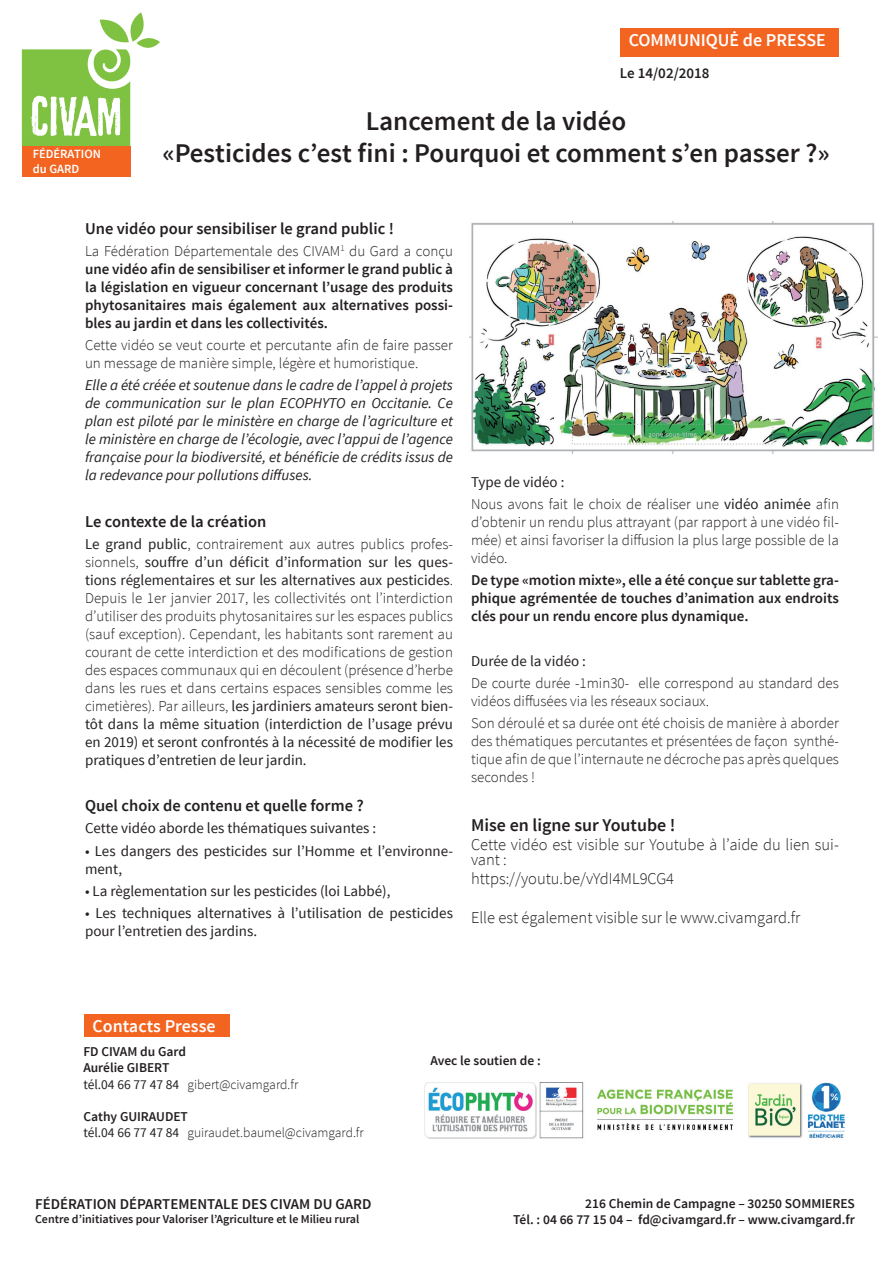
<style>
.page{position:relative;width:893px;height:1263px;background:#fff}
.page>*{position:absolute;margin:0;border:0;box-sizing:border-box;transform-origin:0 0}
.t1{font:600 27px/32.4px "Source Sans Pro";color:#231f20;text-align:center}
.t2{font:600 18px "Source Sans Pro";color:#fff}
.t3{font:600 18px "Source Sans Pro";color:#231f20}
.t4{font:300 16.5px/15px "Source Sans Pro";color:#231f20}
.t5{font:600 16.5px "Source Sans Pro";color:#231f20}
.t6{font:300 15px/18px "Source Sans Pro";color:#231f20}
.t7{font:600 15px/18px "Source Sans Pro";color:#231f20;text-align:justify}
.t8{font:italic 15px/18px "Source Sans Pro";color:#231f20;text-align:justify}
.t9{font:15px/18px "Source Sans Pro";color:#231f20}
.t10{font:600 13.5px/16.2px "Source Sans Pro";color:#231f20;text-align:right}
.t11{font:300 13.5px/16.2px "Source Sans Pro";color:#231f20}
.t12{font:600 12.6px/15px "Source Sans Pro";color:#fff}
.t13{font:600 12px "Source Sans Pro";color:#231f20}
.s1{font-weight:300}
.s2{font-weight:400}
.s3{font-weight:600}
</style>
<div class="page">
<div style="left:620px;top:28px;width:219px;height:29px;background:#f36421"></div>
<div style="left:84px;top:1014px;width:146px;height:23px;background:#f36421"></div>
<div style="left:22px;top:146px;width:108px;height:30px;background:#f36421"></div>
<svg style="left:22px;top:12px;width:138px;height:134px"></svg>
<img style="left:424px;top:1082px;width:421px;height:57px">
<img style="left:469px;top:221px;width:408px;height:233px">
<p class="t12" style="left:33px;top:146px;width:70px">FÉDÉRATION du GARD</p>
<p class="t2" style="left:629px;top:29px;width:198px">COMMUNIQUĖ de PRESSE</p>
<p class="t7" style="left:620px;top:64px;width:91px">Le 14/02/2018</p>
<h1 class="t1" style="left:162px;top:105px;width:669px">Lancement de la vidéo<br>«Pesticides c’est fini : Pourquoi et comment s’en passer ?»</h1>
<p class="t5" style="left:85px;top:218px;width:310px">Une vidéo pour sensibiliser le grand public !</p>
<p class="t7" style="left:85px;top:242px;width:369px"><span class="s1">La Fédération Départementale des CIVAM</span><sup>1</sup> <span class="s1">du Gard a conçu </span>une vidéo afin de sensibiliser et informer le grand public à la législation en vigueur concernant l’usage des produits phytosanitaires mais également aux alternatives possi&shy;bles au jardin et dans les collectivités.</p>
<p class="t6" style="left:85px;top:336px;width:369px">Cette vidéo se veut courte et percutante afin de faire passer un message de manière simple, légère et humoristique.</p>
<p class="t8" style="left:85px;top:376px;width:369px">Elle a été créée et soutenue dans le cadre de l’appel à projets de communication sur le plan ECOPHYTO en Occitanie. Ce plan est piloté par le ministère en charge de l’agriculture et le ministère en charge de l’écologie, avec l’appui de l’agence française pour la biodiversité, et bénéficie de crédits issus de la redevance pour pollutions diffuses.</p>
<p class="t5" style="left:85px;top:511px;width:183px">Le contexte de la création</p>
<p class="t6" style="left:85px;top:535px;width:369px;text-align:justify"><span class="s2">Le grand public</span>, contrairement aux autres publics profes&shy;sionnels, <span class="s2">souffre d’un déficit d’information sur les ques&shy;tions réglementaires et sur les alternatives aux pesticides</span>.<br>Depuis le 1er janvier 2017, les collectivités ont l’interdiction d’utiliser des produits phytosanitaires sur les espaces publics (sauf exception). Cependant, les habitants sont rarement au courant de cette interdiction et des modifications de gestion des espaces communaux qui en découlent (présence d’herbe dans les rues et dans certains espaces sensibles comme les cimetières). Par ailleurs, <span class="s2">les jardiniers amateurs seront bien&shy;tôt dans la même situation (interdiction de l’usage prévu en 2019) et seront confrontés à la nécessité de modifier les pratiques d’entretien de leur jardin.</span></p>
<p class="t5" style="left:85px;top:795px;width:280px">Quel choix de contenu et quelle forme ?</p>
<p class="t9" style="left:85px;top:820px;width:293px">Cette vidéo aborde les thématiques suivantes :</p>
<p class="t9" style="left:85px;top:842px;width:369px">• Les dangers des pesticides sur l’Homme et l’environne&shy;ment,</p>
<p class="t9" style="left:85px;top:882px;width:307px">• La règlementation sur les pesticides (loi Labbé),</p>
<p class="t9" style="left:85px;top:904px;width:369px">• Les techniques alternatives à l’utilisation de pesticides pour l’entretien des jardins.</p>
<p class="t6" style="left:471px;top:471px;width:369px;line-height:22.2px"><span class="s2">Type de vidéo :<br></span>Nous avons fait le choix de réaliser une <span class="s2">vidéo animée</span> afin</p>
<p class="t6" style="left:471px;top:513px;width:369px;text-align:justify">d’obtenir un rendu plus attrayant (par rapport à une vidéo fil&shy;mée) et ainsi favoriser la diffusion la plus large possible de la vidéo.</p>
<p class="t7" style="left:471px;top:572px;width:369px">De type «motion mixte», elle a été conçue sur tablette gra&shy;phique agrémentée de touches d’animation aux endroits clés pour un rendu encore plus dynamique.</p>
<p class="t9" style="left:471px;top:652px;width:116px">Durée de la vidéo :</p>
<p class="t6" style="left:471px;top:674px;width:369px">De courte durée -1min30- elle correspond au standard des vidéos diffusées via les réseaux sociaux.</p>
<p class="t6" style="left:471px;top:714px;width:369px;text-align:justify">Son déroulé et sa durée ont été choisis de manière à aborder des thématiques percutantes et présentées de façon synthé&shy;tique afin de que l’internaute ne décroche pas après quelques secondes !</p>
<p class="t3" style="left:471px;top:813px;width:206px">Mise en ligne sur Youtube !</p>
<p class="t4" style="left:471px;top:837px;width:369px">Cette vidéo est visible sur Youtube à l’aide du lien sui&shy;vant :</p>
<p class="t4" style="left:471px;top:871px;width:205px">https://youtu.be/vYdI4ML9CG4</p>
<p class="t4" style="left:471px;top:910px;width:331px">Elle est également visible sur le www.civamgard.fr</p>
<p class="t2" style="left:92px;top:1015px;width:125px">Contacts Presse</p>
<p class="t10" style="left:83px;top:1044px;width:216px;text-align:left">FD CIVAM du Gard<br>Aurélie GIBERT<br><span class="s2">tél.04 66 77 47 84</span> <span class="s1">gibert@civamgard.fr</span></p>
<p class="t11" style="left:83px;top:1108px;width:282px"><span class="s3">Cathy GUIRAUDET<br></span><span class="s2">tél.04 66 77 47 84</span> guiraudet.baumel@civamgard.fr</p>
<p class="t7" style="left:35px;top:1195px;width:338px">FÉDÉRATION DÉPARTEMENTALE DES CIVAM DU GARD</p>
<p class="t13" style="left:35px;top:1212px;width:326px">Centre d’initiatives pour Valoriser l’Agriculture et le Milieu rural</p>
<p class="t10" style="left:431px;top:1053px;width:112px">Avec le soutien de :</p>
<p class="t10" style="left:513px;top:1196px;width:343px">216 Chemin de Campagne – 30250 SOMMIERES<br>Tél. : 04 66 77 15 04 – fd@civamgard.fr – www.civamgard.fr</p>
</div>
